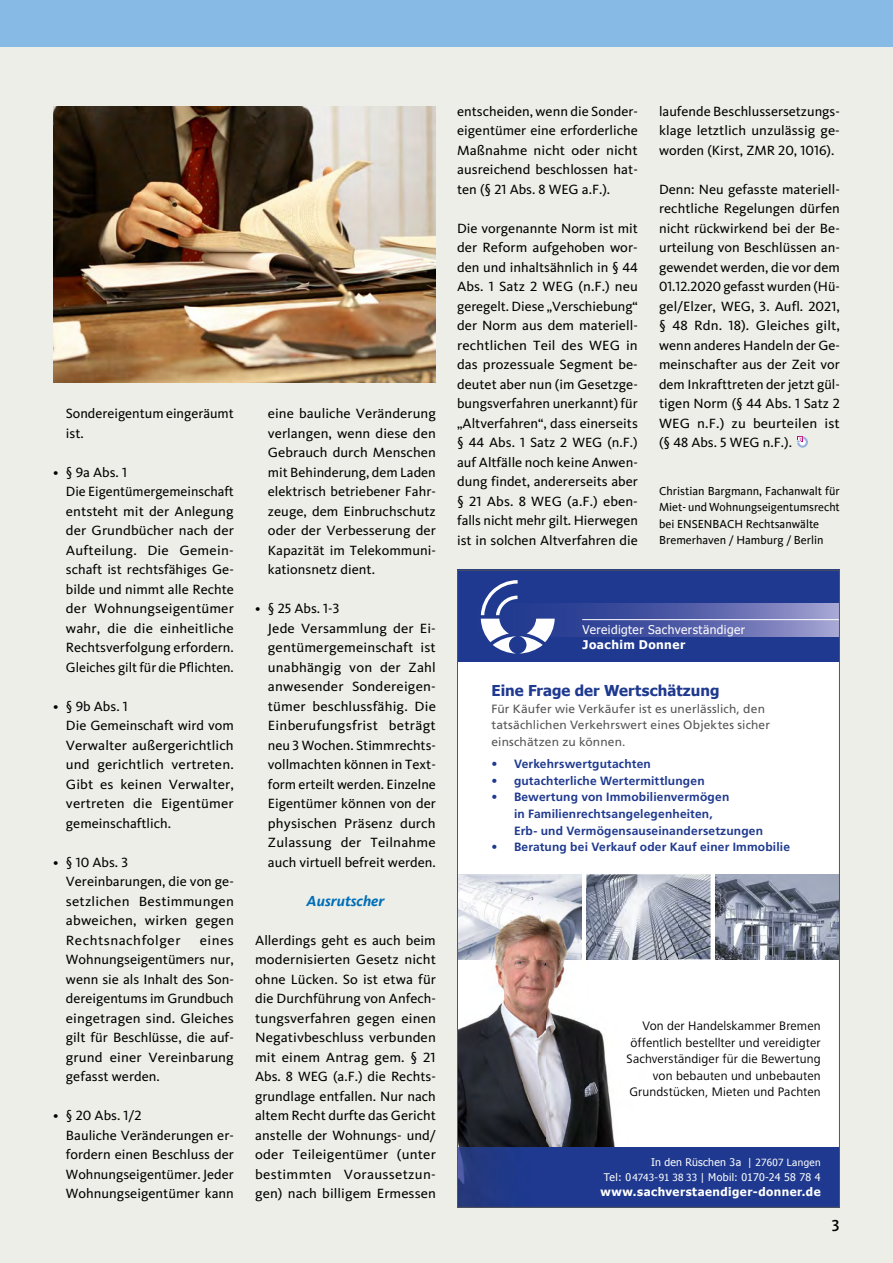
<style>
.page{position:relative;width:893px;height:1263px;background:#edeee8}
.page>*{position:absolute;margin:0;border:0;box-sizing:border-box;transform-origin:0 0}
.t1{font:16.5px "Kievit Medium SC";color:#000}
.t2{font:700 15px "Tahoma";color:#1e398f}
.t3{font:italic 700 15px "Kievit";color:#006eb7}
.t4{font:13.8px/19.5px "Kievit Book Ziff";color:#000}
.t5{font:13.8px/19.5px "Kievit Book Ziff";color:#000;text-align:justify;scale:1.04 1}
.t6{font:13.8px/19.5px "Kievit Book Ziff";color:#000;text-align:justify;scale:1.05 1}
.t7{font:13.8px/19.5px "Kievit Book Ziff";color:#000;text-align:justify;scale:1.06 1}
.t8{font:12.75px/16.5px "Frutiger Next LT";letter-spacing:.01em;color:#000;text-align:right}
.t9{font:700 12px/16.5px "Frutiger";letter-spacing:.015em;color:#1e398f}
.t10{font:12px/16.5px "Kievit";color:#000}
.t11{font:12px/16.5px "Frutiger";letter-spacing:.01em;color:#565656}
.t12{font:12px "Tahoma";letter-spacing:.035em;color:#fff}
.t13{font:700 12px "Tahoma";letter-spacing:.035em;color:#fff}
.t14{font:700 11.7px "Tahoma";letter-spacing:.035em;color:#fff}
.t15{font:10.5px/15px "Tahoma";letter-spacing:.03em;color:#fff;text-align:right}
.s1{font-size:9.9px}
</style>
<div class="page">
<div style="left:0;top:0;width:893px;height:47px;background:#87bbe6"></div>
<svg style="left:797px;top:437px;width:11px;height:10px"></svg>
<img style="left:53px;top:106px;width:383px;height:276px">
<div style="left:457px;top:570px;width:383px;height:638px;background:#fff"></div>
<img style="left:459px;top:874px;width:122px;height:85px">
<img style="left:586px;top:874px;width:124px;height:85px">
<img style="left:716px;top:874px;width:122px;height:85px">
<img style="left:545px;top:889px;width:44px;height:258px">
<img style="left:459px;top:959px;width:86px;height:188px">
<img style="left:589px;top:959px;width:88px;height:188px">
<img style="left:586px;top:889px;width:91px;height:70px">
<div style="left:677px;top:1147px;width:163px;height:61px;background:#1e398f"></div>
<img style="left:459px;top:1147px;width:218px;height:59px">
<div style="left:457px;top:570px;width:383px;height:92px;background:#1e398f"></div>
<img style="left:480px;top:604px;width:358px;height:33px">
<hr style="left:582px;top:619px;width:258px;height:1px;background:#fff">
<svg style="left:481px;top:580px;width:74px;height:74px"></svg>
<p class="t4" style="left:66px;top:404px;width:169px">Sondereigentum eingeräumt ist.</p>
<p class="t4" style="left:66px;top:462px;width:170px;text-indent:-13px">• § 9a Abs. 1<br>Die Eigentümergemeinschaft entsteht mit der Anlegung der Grundbücher nach der<br>Aufteilung. Die Gemein&shy;schaft ist rechtsfähiges Ge&shy;bilde und nimmt alle Rechte der Wohnungseigentümer wahr, die die einheitliche<br>Rechtsverfolgung erfordern.<br>Gleiches gilt für die Pflichten.</p>
<p class="t4" style="left:66px;top:696px;width:169px;text-indent:-13px">• § 9b Abs. 1<br>Die Gemeinschaft wird vom<br>Verwalter außergerichtlich und gerichtlich vertreten.<br>Gibt es keinen Verwalter, vertreten die Eigentümer gemeinschaftlich.</p>
<p class="t4" style="left:66px;top:852px;width:170px;text-indent:-13px">• § 10 Abs. 3<br>Vereinbarungen, die von ge&shy;setzlichen Bestimmungen abweichen, wirken gegen<br>Rechtsnachfolger</p>
<p class="t7" style="left:66px;top:930px;width:160px;text-indent:134px">eines Wohnungseigentümers nur, wenn sie als Inhalt des Son&shy;dereigentums im Grundbuch eingetragen sind. Gleiches gilt für Beschlüsse, die auf&shy;grund einer Vereinbarung gefasst werden.</p>
<p class="t4" style="left:66px;top:1106px;width:170px;text-indent:-13px">• § 20 Abs. 1/2<br>Bauliche Veränderungen er&shy;fordern einen Beschluss der<br>Wohnungseigentümer. Jeder<br>Wohnungseigentümer kann</p>
<p class="t6" style="left:268px;top:404px;width:162px">eine bauliche Veränderung verlangen, wenn diese den Gebrauch durch Menschen mit Behinderung, dem Laden elektrisch betriebener Fahr&shy;zeuge, dem Einbruchschutz oder der Verbesserung der Kapazität im Telekommuni&shy;kationsnetz dient.</p>
<p class="t4" style="left:268px;top:599px;width:170px;text-indent:-13px">• § 25 Abs. 1-3<br>Jede Versammlung der Ei&shy;gentümergemeinschaft ist unabhängig von der Zahl anwesender Sondereigen&shy;tümer beschlussfähig. Die<br>Einberufungsfrist beträgt neu 3 Wochen. Stimmrechts&shy;vollmachten können in Text&shy;form erteilt werden. Einzelne<br>Eigentümer können von der physischen Präsenz durch<br>Zulassung der Teilnahme auch virtuell befreit werden.</p>
<p class="t3" style="left:307px;top:892px;width:79px">Ausrutscher</p>
<p class="t5" style="left:255px;top:930px;width:175px">Allerdings geht es auch beim modernisierten Gesetz nicht ohne Lücken. So ist etwa für die Durchführung von Anfech&shy;tungsverfahren gegen einen Negativbeschluss verbunden mit einem Antrag gem. § 21<br>Abs. 8 WEG (a.F.) die Rechts&shy;grundlage entfallen. Nur nach altem Recht durfte das Gericht anstelle der Wohnungs- und/ oder Teileigentümer (unter bestimmten Voraussetzun&shy;gen) nach billigem Ermessen</p>
<p class="t4" style="left:457px;top:102px;width:182px;text-align:justify">entscheiden, wenn die Sonder&shy;eigentümer eine erforderliche Maßnahme nicht oder nicht ausreichend beschlossen hat&shy;ten (§ 21 Abs. 8 WEG a.F.).</p>
<p class="t4" style="left:457px;top:219px;width:182px;text-align:justify">Die vorgenannte Norm ist mit der Reform aufgehoben wor&shy;den und inhaltsähnlich in § 44<br>Abs. 1 Satz 2 WEG (n.F.) neu geregelt. Diese „Verschiebung“ der Norm aus dem materiell&shy;rechtlichen Teil des WEG in das prozessuale Segment be&shy;deutet aber nun (im Gesetzge&shy;bungsverfahren unerkannt) für „Altverfahren“, dass einerseits § 44 Abs. 1 Satz 2 WEG (n.F.) auf Altfälle noch keine Anwen&shy;dung findet, andererseits aber § 21 Abs. 8 WEG (a.F.) eben&shy;falls nicht mehr gilt. Hierwegen ist in solchen Altverfahren die</p>
<p class="t4" style="left:659px;top:102px;width:182px;text-align:justify">laufende Beschlussersetzungs&shy;klage letztlich unzulässig ge&shy;worden (Kirst, ZMR 20, 1016).</p>
<p class="t4" style="left:659px;top:180px;width:182px;text-align:justify">Denn: Neu gefasste materiell&shy;rechtliche Regelungen dürfen nicht rückwirkend bei der Be&shy;urteilung von Beschlüssen an&shy;gewendet werden, die vor dem 01.12.2020 gefasst wurden (Hü&shy;gel/Elzer, WEG, 3. Aufl. 2021, § 48 Rdn. 18). Gleiches gilt, wenn anderes Handeln der Ge&shy;meinschafter aus der Zeit vor dem Inkrafttreten der jetzt gül&shy;tigen Norm (§ 44 Abs. 1 Satz 2<br>WEG n.F.) zu beurteilen ist (§ 48 Abs. 5 WEG n.F.).</p>
<p class="t10" style="left:659px;top:483px;width:182px">Christian Bargmann, Fachanwalt für Miet- und Wohnungseigentumsrecht bei ENSENBACH Rechtsanwälte Bremerhaven / Hamburg / Berlin</p>
<p class="t12" style="left:582px;top:621px;width:164px">Vereidigter Sachverständiger</p>
<p class="t13" style="left:582px;top:636px;width:104px">Joachim Donner</p>
<p class="t2" style="left:491px;top:680px;width:229px">Eine Frage der Wertschätzung</p>
<p class="t11" style="left:491px;top:701px;width:280px">Für Käufer wie Verkäufer ist es unerlässlich, den tatsächlichen Verkehrswert eines Objektes sicher einschätzen zu können.</p>
<p class="t9" style="left:491px;top:756px;width:161px">• Verkehrswertgutachten</p>
<p class="t9" style="left:491px;top:773px;width:215px">• gutachterliche Wertermittlungen</p>
<p class="t9" style="left:514px;top:789px;width:251px;text-indent:-22px">• Bewertung von Immobilienvermögen<br>in Familienrechtsangelegenheiten,<br>Erb- und Vermögensauseinandersetzungen</p>
<p class="t9" style="left:491px;top:839px;width:300px">• Beratung bei Verkauf oder Kauf einer Immobilie</p>
<p class="t8" style="left:627px;top:1017px;width:196px">Von der Handelskammer Bremen öffentlich bestellter und vereidigter Sachverständiger für die Bewertung von bebauten und unbebauten Grundstücken, Mieten und Pachten</p>
<p class="t15" style="left:604px;top:1154px;width:218px">In den Rüschen 3a | <span class="s1">27607 Langen<br></span>Tel: 0 <span class="s1">4743-91 38 33</span> | Mobil: 0170-24 58 78 4</p>
<p class="t14" style="left:600px;top:1183px;width:222px">www.sachverstaendiger-donner.de</p>
<p class="t1" style="left:832px;top:1216px;width:9px">3</p>
</div>
